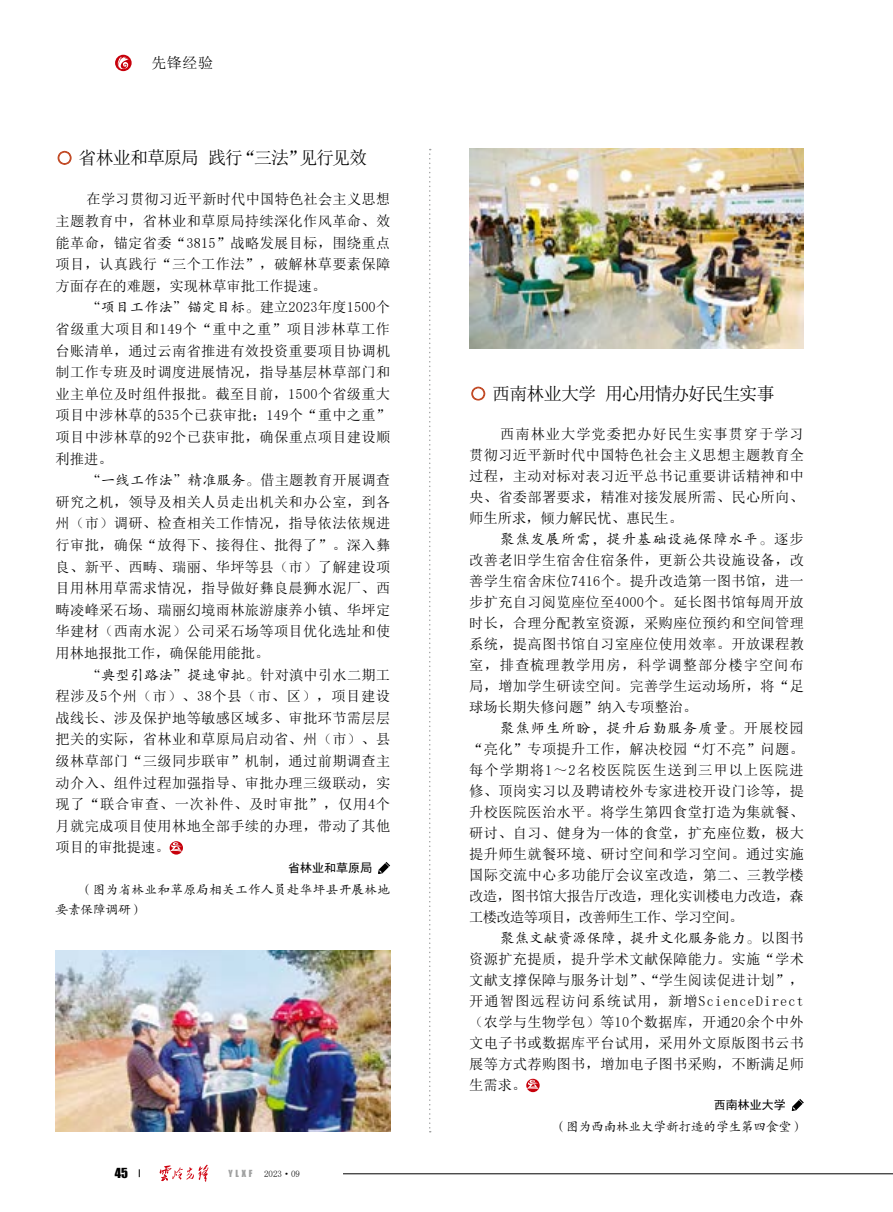
<style>
.page{position:relative;width:893px;height:1212px;background:#fff}
.page>*{position:absolute;margin:0;border:0;box-sizing:border-box;transform-origin:0 0}
.t1{font:18px "Sim Sun";letter-spacing:-.055em;color:#000}
.t2{font:15px "Sim Sun";color:#000}
.t3{font:14.25px/21.6px "Sim Sun";letter-spacing:.02em;color:#000;text-align:justify}
.t4{font:14.25px "FZKTK GBK1 0";letter-spacing:.015em;color:#000}
.t5{font:14.25px "FZKTK GBK1 0";letter-spacing:.07em;color:#000}
.t6{font:12.75px/20.1px "FZKTK GBK1 0";color:#000}
.t7{font:12.75px "FZKTK GBK1 0";letter-spacing:-.02em;color:#000}
.t8{font:12.75px "Impact";color:#000}
.t9{font:12px "Sim Hei";color:#000}
.t10{font:9px "Sim Sun";color:#000}
.t11{font:9px "Impact";color:#9fa0a0}
.s1{font-family:"FZDHTK GBK1 0";color:#fff}
.s2{font-family:"FZKTK GBK1 0"}
.s3{font-family:"Sim Sun"}
</style>
<div class="page">
<svg style="left:159px;top:1164px;width:49px;height:18px"></svg>
<svg style="left:115px;top:55px;width:17px;height:16px"></svg>
<svg style="left:116px;top:57px;width:13px;height:14px"></svg>
<hr style="left:343px;top:1173px;width:550px;height:1px;background:#000">
<img style="left:469px;top:149px;width:335px;height:200px">
<img style="left:56px;top:950px;width:334px;height:181px">
<svg style="left:57px;top:150px;width:15px;height:15px"></svg>
<div style="left:170px;top:841px;width:13px;height:13px;background:#c7000b;border-radius:50%"></div>
<svg style="left:170px;top:842px;width:12px;height:10px"></svg>
<svg style="left:378px;top:862px;width:12px;height:12px"></svg>
<svg style="left:471px;top:386px;width:15px;height:15px"></svg>
<svg style="left:526px;top:1079px;width:14px;height:13px"></svg>
<svg style="left:527px;top:1080px;width:12px;height:9px"></svg>
<svg style="left:791px;top:1099px;width:13px;height:12px"></svg>
<svg style="left:429px;top:149px;width:2px;height:983px"></svg>
<p class="t2" style="left:151px;top:55px;width:63px">先锋经验</p>
<p class="t1" style="left:56px;top:149px;width:313px"><span class="s1">○</span> 省林业和草原局 践行“三法”见行见效</p>
<p class="t3" style="left:56px;top:188px;width:336px;text-indent:31px">在学习贯彻习近平新时代中国特色社会主义思想主题教育中，省林业和草原局持续深化作风革命、效能革命，锚定省委“3815”战略发展目标，围绕重点项目，认真践行“三个工作法”，破解林草要素保障方面存在的难题，实现林草审批工作提速。</p>
<p class="t3" style="left:56px;top:296px;width:336px;text-indent:31px"><span class="s2">“项目工作法”锚定目标。</span>建立2023年度1500个省级重大项目和149个“重中之重”项目涉林草工作台账清单，通过云南省推进有效投资重要项目协调机制工作专班及时调度进展情况，指导基层林草部门和业主单位及时组件报批。截至目前，1500个省级重大项目中涉林草的535个已获审批；149个“重中之重”项目中涉林草的92个已获审批，确保重点项目建设顺利推进。</p>
<p class="t4" style="left:87px;top:473px;width:305px">“一线工作法”精准服务。<span class="s3">借主题教育开展调查</span></p>
<p class="t3" style="left:56px;top:491px;width:336px">研究之机，领导及相关人员走出机关和办公室，到各州（市）调研、检查相关工作情况，指导依法依规进行审批，确保“放得下、接得住、批得了”。深入彝良、新平、西畴、瑞丽、华坪等县（市）了解建设项目用林用草需求情况，指导做好彝良晨狮水泥厂、西畴凌峰采石场、瑞丽幻境雨林旅游康养小镇、华坪定华建材（西南水泥）公司采石场等项目优化选址和使用林地报批工作，确保能用能批。</p>
<p class="t4" style="left:87px;top:667px;width:305px">“典型引路法”提速审批。<span class="s3">针对滇中引水二期工</span></p>
<p class="t3" style="left:56px;top:685px;width:336px">程涉及5个州（市）、38个县（市、区），项目建设战线长、涉及保护地等敏感区域多、审批环节需层层把关的实际，省林业和草原局启动省、州（市）、县级林草部门“三级同步联审”机制，通过前期调查主动介入、组件过程加强指导、审批办理三级联动，实现了“联合审查、一次补件、及时审批”，仅用4个月就完成项目使用林地全部手续的办理，带动了其他项目的审批提速。</p>
<p class="t9" style="left:288px;top:862px;width:85px">省林业和草原局</p>
<p class="t6" style="left:56px;top:880px;width:336px;text-indent:24px">（图为省林业和草原局相关工作人员赴华坪县开展林地要素保障调研）</p>
<p class="t8" style="left:115px;top:1163px;width:15px">45</p>
<p class="t11" style="left:228px;top:1167px;width:25px">YLXF</p>
<p class="t10" style="left:264px;top:1169px;width:37px">2023·09</p>
<p class="t1" style="left:469px;top:385px;width:307px"><span class="s1">○</span> 西南林业大学 用心用情办好民生实事</p>
<p class="t3" style="left:469px;top:423px;width:336px;line-height:21px;text-indent:31px">西南林业大学党委把办好民生实事贯穿于学习贯彻习近平新时代中国特色社会主义思想主题教育全过程，主动对标对表习近平总书记重要讲话精神和中央、省委部署要求，精准对接发展所需、民心所向、师生所求，倾力解民忧、惠民生。</p>
<p class="t5" style="left:500px;top:532px;width:305px">聚焦发展所需，提升基础设施保障水平。<span class="s3">逐步</span></p>
<p class="t3" style="left:469px;top:549px;width:336px;line-height:21px">改善老旧学生宿舍住宿条件，更新公共设施设备，改善学生宿舍床位7416个。提升改造第一图书馆，进一步扩充自习阅览座位至4000个。延长图书馆每周开放时长，合理分配教室资源，采购座位预约和空间管理系统，提高图书馆自习室座位使用效率。开放课程教室，排查梳理教学用房，科学调整部分楼宇空间布局，增加学生研读空间。完善学生运动场所，将“足球场长期失修问题”纳入专项整治。</p>
<p class="t5" style="left:500px;top:721px;width:305px">聚焦师生所盼，提升后勤服务质量。<span class="s3">开展校园</span></p>
<p class="t3" style="left:469px;top:738px;width:336px;line-height:21px">“亮化”专项提升工作，解决校园“灯不亮”问题。每个学期将1～2名校医院医生送到三甲以上医院进修、顶岗实习以及聘请校外专家进校开设门诊等，提升校医院医治水平。将学生第四食堂打造为集就餐、研讨、自习、健身为一体的食堂，扩充座位数，极大提升师生就餐环境、研讨空间和学习空间。通过实施国际交流中心多功能厅会议室改造，第二、三教学楼改造，图书馆大报告厅改造，理化实训楼电力改造，森工楼改造等项目，改善师生工作、学习空间。</p>
<p class="t4" style="left:500px;top:931px;width:305px">聚焦文献资源保障，提升文化服务能力。<span class="s3">以图书</span></p>
<p class="t3" style="left:469px;top:948px;width:336px;line-height:21px">资源扩充提质，提升学术文献保障能力。实施“学术文献支撑保障与服务计划”、“学生阅读促进计划”，开通智图远程访问系统试用，新增ScienceDirect（农学与生物学包）等10个数据库，开通20余个中外文电子书或数据库平台试用，采用外文原版图书云书展等方式荐购图书，增加电子图书采购，不断满足师生需求。</p>
<p class="t9" style="left:714px;top:1099px;width:73px">西南林业大学</p>
<p class="t7" style="left:554px;top:1120px;width:252px">（图为西南林业大学新打造的学生第四食堂）</p>
</div>
